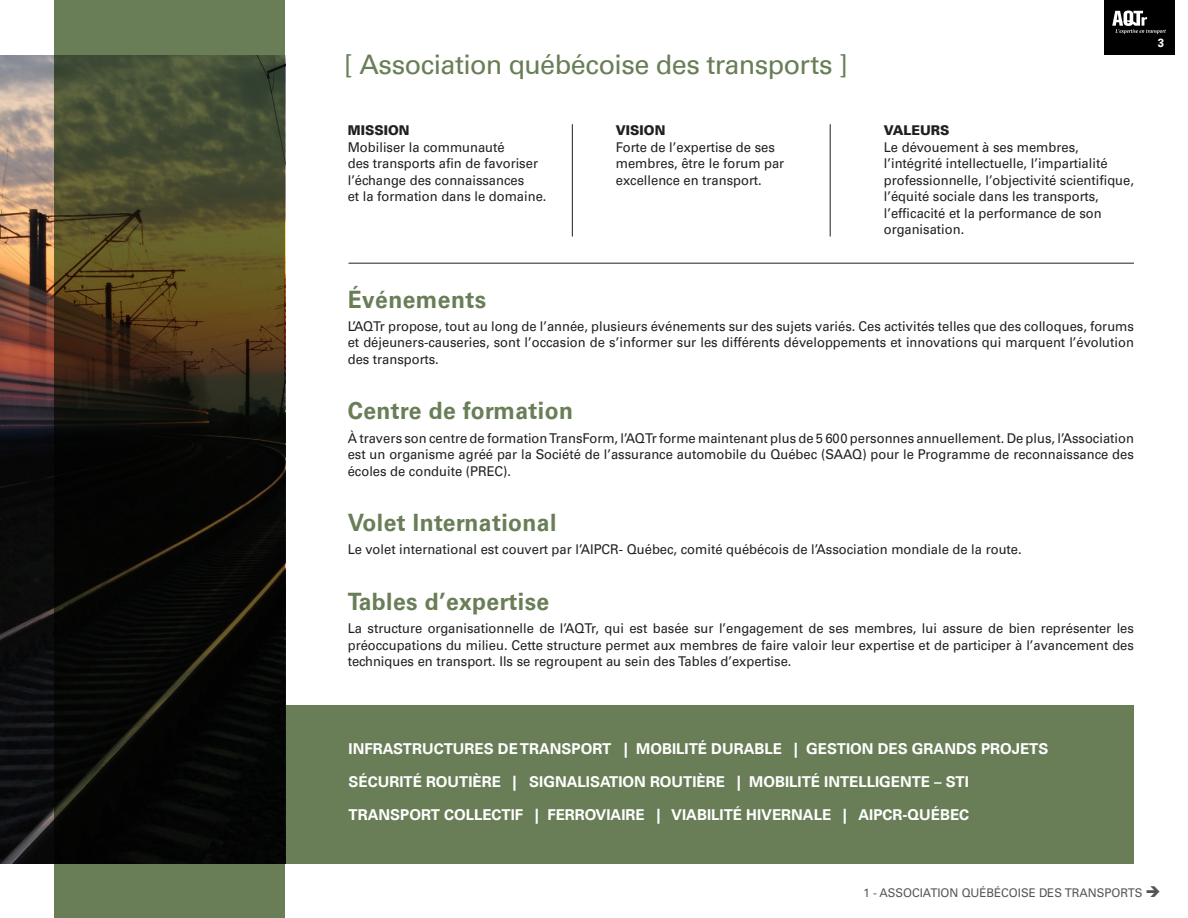
<style>
.page{position:relative;width:1188px;height:918px;background:#fff}
.page>*{position:absolute;margin:0;border:0;box-sizing:border-box;transform-origin:0 0}
.GrandTitre{font:27px "Univers LT Pro 55 Roman";letter-spacing:-.02em;color:#697e57}
.Liste_Personas{font:700 24px "Univers 65";letter-spacing:.02em;color:#697e57;scale:.95 1}
.Liste_Personas-2{font:700 15px "Univers 65";color:#fff}
.Liste_Personas-3{font:13.5px/16.5px "Univers LT Pro 55 Roman";color:#231f20;text-align:justify;scale:.96 1}
.Liste_Personas-4{font:900 13.5px "Univers 75";color:#231f20;scale:.96 1}
.Liste_Personas-5{font:12px "Univers LT Pro 55 Roman";color:#555;scale:.96 1}
.t1{font:700 12px "Univers 65";color:#fff;scale:.96 1}
</style>
<div class="page">
<div style="left:1104px;top:0;width:70px;height:55px;background:#000"></div>
<svg style="left:1112px;top:11px;width:54px;height:23px"></svg>
<div style="left:285px;top:705px;width:849px;height:159px;background:#697e57"></div>
<img style="left:0;top:55px;width:55px;height:809px">
<hr style="left:572px;top:124px;width:1px;height:113px;background:#231f20">
<hr style="left:830px;top:124px;width:1px;height:113px;background:#231f20">
<svg style="left:55px;top:0;width:230px;height:918px;background:#2c2d1b"></svg>
<hr style="left:349px;top:263px;width:785px;height:1px;background:#231f20">
<p class="GrandTitre" style="left:344px;top:45px;width:506px">[ Association québécoise des transports ]</p>
<p class="Liste_Personas-4" style="left:348px;top:122px;width:66px">MISSION</p>
<p class="Liste_Personas-3" style="left:348px;top:138px;width:165px">Mobiliser la communauté</p>
<p class="Liste_Personas-3" style="left:348px;top:154px;width:200px">des transports afin de favoriser l’échange des connaissances</p>
<p class="Liste_Personas-3" style="left:348px;top:187px;width:209px">et la formation dans le domaine.</p>
<p class="Liste_Personas-4" style="left:616px;top:122px;width:53px">VISION</p>
<p class="Liste_Personas-3" style="left:616px;top:138px;width:167px">Forte de l’expertise de ses</p>
<p class="Liste_Personas-3" style="left:616px;top:154px;width:177px">membres, être le forum par</p>
<p class="Liste_Personas-3" style="left:616px;top:171px;width:153px">excellence en transport.</p>
<p class="Liste_Personas-4" style="left:884px;top:122px;width:70px">VALEURS</p>
<p class="Liste_Personas-3" style="left:884px;top:138px;width:262px;text-align:left">Le dévouement à ses membres, l’intégrité intellectuelle, l’impartialité professionnelle, l’objectivité scientifique, l’équité sociale dans les transports, l’efficacité et la performance de son organisation.</p>
<p class="Liste_Personas" style="left:348px;top:285px;width:147px">Événements</p>
<p class="Liste_Personas-3" style="left:348px;top:317px;width:821px">L’AQTr propose, tout au long de l’année, plusieurs événements sur des sujets variés. Ces activités telles que des colloques, forums et déjeuners-causeries, sont l’occasion de s’informer sur les différents développements et innovations qui marquent l’évolution des transports.</p>
<p class="Liste_Personas" style="left:348px;top:397px;width:239px">Centre de formation</p>
<p class="Liste_Personas-3" style="left:348px;top:429px;width:821px">À travers son centre de formation TransForm, l’AQTr forme maintenant plus de 5 600 personnes annuellement. De plus, l’Association est un organisme agréé par la Société de l’assurance automobile du Québec (SAAQ) pour le Programme de reconnaissance des écoles de conduite (PREC).</p>
<p class="Liste_Personas" style="left:348px;top:509px;width:221px">Volet International</p>
<p class="Liste_Personas-3" style="left:348px;top:541px;width:704px">Le volet international est couvert par l’AIPCR- Québec, comité québécois de l’Association mondiale de la route.</p>
<p class="Liste_Personas" style="left:348px;top:587px;width:214px">Tables d’expertise</p>
<p class="Liste_Personas-3" style="left:348px;top:619px;width:821px">La structure organisationnelle de l’AQTr, qui est basée sur l’engagement de ses membres, lui assure de bien représenter les préoccupations du milieu. Cette structure permet aux membres de faire valoir leur expertise et de participer à l’avancement des techniques en transport. Ils se regroupent au sein des Tables d’expertise.</p>
<p class="t1" style="left:1158px;top:36px;width:8px">3</p>
<p class="Liste_Personas-2" style="left:349px;top:740px;width:701px">INFRASTRUCTURES DE TRANSPORT | MOBILITÉ DURABLE | GESTION DES GRANDS PROJETS</p>
<p class="Liste_Personas-2" style="left:349px;top:773px;width:622px">SÉCURITÉ ROUTIÈRE | SIGNALISATION ROUTIÈRE | MOBILITÉ INTELLIGENTE – STI</p>
<p class="Liste_Personas-2" style="left:349px;top:806px;width:622px">TRANSPORT COLLECTIF | FERROVIAIRE | VIABILITÉ HIVERNALE | AIPCR-QUÉBEC</p>
<p class="Liste_Personas-5" style="left:864px;top:884px;width:311px">1 - ASSOCIATION QUÉBÉCOISE DES TRANSPORTS ➔</p>
</div>
